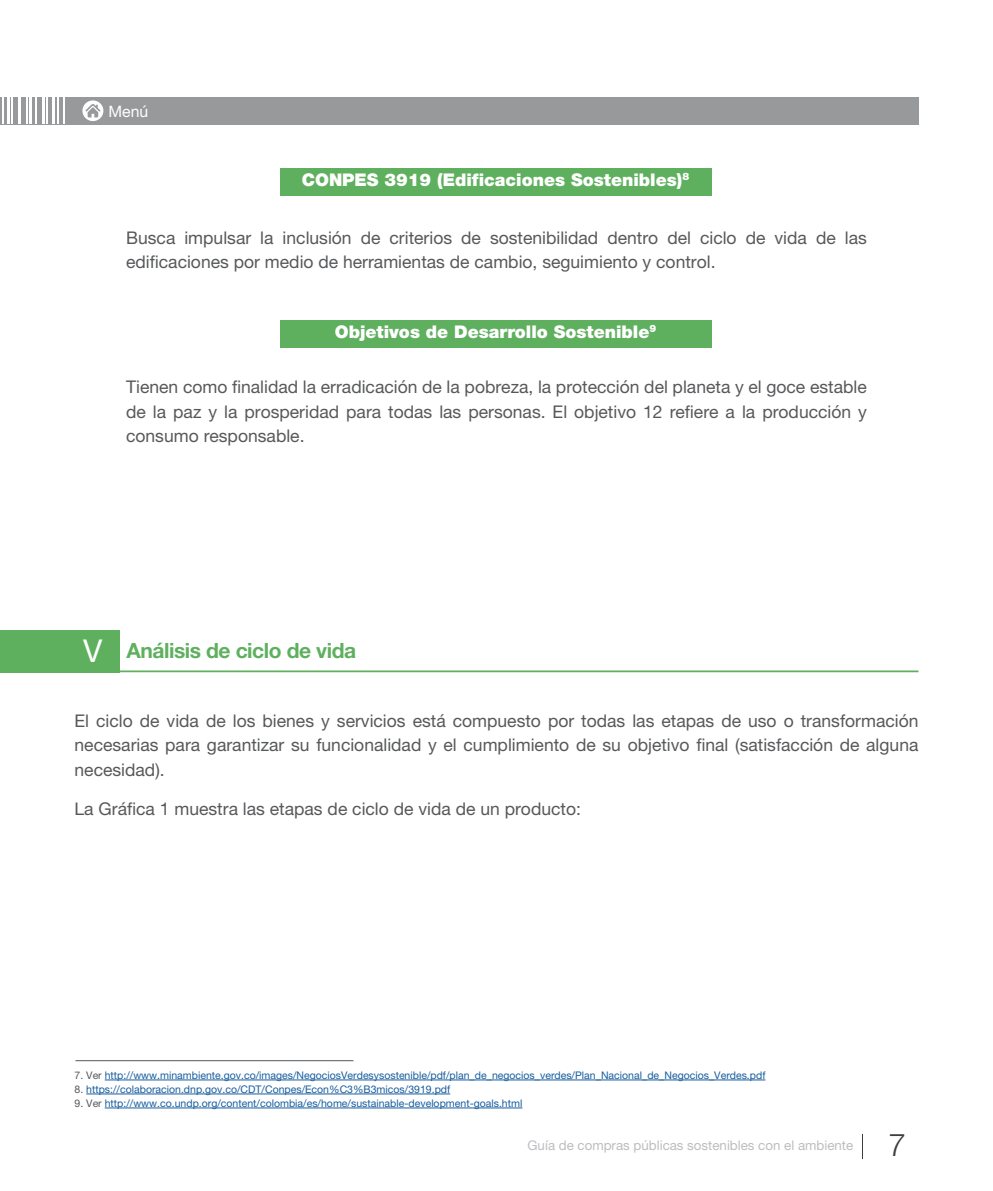
<style>
.page{position:relative;width:993px;height:1191px;background:#fff}
.page>*{position:absolute;margin:0;border:0;box-sizing:border-box;transform-origin:0 0}
.t1{font:300 31.5px "Helvetica Neue LT Pro";color:#3e3e3f}
.t2{font:31.5px "Helvetica Neue LT Pro";color:#fff}
.t3{font:700 21px "Helvetica Neue LT Pro";letter-spacing:-.02em;color:#5fb05e}
.body{font:17.5px/24.5px "Helvetica Neue LT Pro";color:#57585a;text-align:justify}
.body-2{font:900 17.5px "Helvetica Neue LT Pro";color:#fff}
.t4{font:15.75px "Helvetica Neue LT Pro";color:#fff}
.t5{font:13.3px "Helvetica Neue LT Pro";color:#bcbdc0}
.Preguntas{font:10.5px "Helvetica Neue LT Pro";color:#175d9e}
.s1{color:#57585a}
</style>
<div class="page">
<div style="left:0;top:97px;width:918px;height:27px;background:#98999b"></div>
<hr style="left:57px;top:84px;width:1px;height:40px;background:#fff">
<hr style="left:63px;top:84px;width:1px;height:40px;background:#fff">
<hr style="left:52px;top:84px;width:3px;height:40px;background:#fff">
<hr style="left:26px;top:84px;width:2px;height:40px;background:#fff">
<hr style="left:35px;top:84px;width:2px;height:40px;background:#fff">
<hr style="left:46px;top:84px;width:2px;height:40px;background:#fff">
<hr style="left:30px;top:84px;width:2px;height:40px;background:#fff">
<hr style="left:42px;top:84px;width:2px;height:40px;background:#fff">
<hr style="left:2px;top:84px;width:2px;height:40px;background:#fff">
<hr style="left:11px;top:84px;width:2px;height:40px;background:#fff">
<hr style="left:7px;top:84px;width:3px;height:40px;background:#fff">
<hr style="left:18px;top:84px;width:3px;height:40px;background:#fff">
<svg style="left:82px;top:100px;width:21px;height:21px"></svg>
<div style="left:279px;top:168px;width:432px;height:27px;background:#5fb05e"></div>
<div style="left:279px;top:320px;width:432px;height:27px;background:#5fb05e"></div>
<div style="left:0;top:630px;width:120px;height:42px;background:#5fb05e"></div>
<hr style="left:75px;top:670px;width:843px;height:2px;background:#5fb05e">
<hr style="left:75px;top:1060px;width:278px;height:1px;background:#57585a">
<hr style="left:105px;top:1079px;width:660px;height:1px;background:#175d9e">
<hr style="left:86px;top:1093px;width:364px;height:1px;background:#175d9e">
<hr style="left:105px;top:1107px;width:417px;height:1px;background:#175d9e">
<p class="t4" style="left:108px;top:102px;width:41px">Menú</p>
<p class="body-2" style="left:302px;top:169px;width:389px">CONPES 3919 (Edificaciones Sostenibles)<sup>8</sup></p>
<p class="body" style="left:126px;top:225px;width:742px">Busca impulsar la inclusión de criterios de sostenibilidad dentro del ciclo de vida de las edificaciones por medio de herramientas de cambio, seguimiento y control.</p>
<p class="body-2" style="left:334px;top:321px;width:323px">Objetivos de Desarrollo Sostenible<sup>9</sup></p>
<p class="body" style="left:126px;top:374px;width:742px">Tienen como finalidad la erradicación de la pobreza, la protección del planeta y el goce estable de la paz y la prosperidad para todas las personas. El objetivo 12 refiere a la producción y consumo responsable.</p>
<p class="t2" style="left:83px;top:632px;width:21px">V</p>
<p class="t3" style="left:126px;top:637px;width:231px">Análisis de ciclo de vida</p>
<p class="body" style="left:75px;top:708px;width:845px">El ciclo de vida de los bienes y servicios está compuesto por todas las etapas de uso o transformación necesarias para garantizar su funcionalidad y el cumplimiento de su objetivo final (satisfacción de alguna necesidad).</p>
<p class="body" style="left:75px;top:796px;width:507px">La Gráfica 1 muestra las etapas de ciclo de vida de un producto:</p>
<p class="Preguntas" style="left:75px;top:1069px;width:692px"><span class="s1">7. Ver</span> http://www.minambiente.gov.co/images/NegociosVerdesysostenible/pdf/plan_de_negocios_verdes/Plan_Nacional_de_Negocios_Verdes.pdf</p>
<p class="Preguntas" style="left:75px;top:1083px;width:377px"><span class="s1">8.</span> https://colaboracion.dnp.gov.co/CDT/Conpes/Econ%C3%B3micos/3919.pdf</p>
<p class="Preguntas" style="left:75px;top:1097px;width:449px"><span class="s1">9. Ver</span> http://www.co.undp.org/content/colombia/es/home/sustainable-development-goals.html</p>
<p class="t5" style="left:527px;top:1137px;width:327px">Guía de compras públicas sostenibles con el ambiente</p>
<h1 class="t1" style="left:888px;top:1125px;width:19px">7</h1>
</div>
